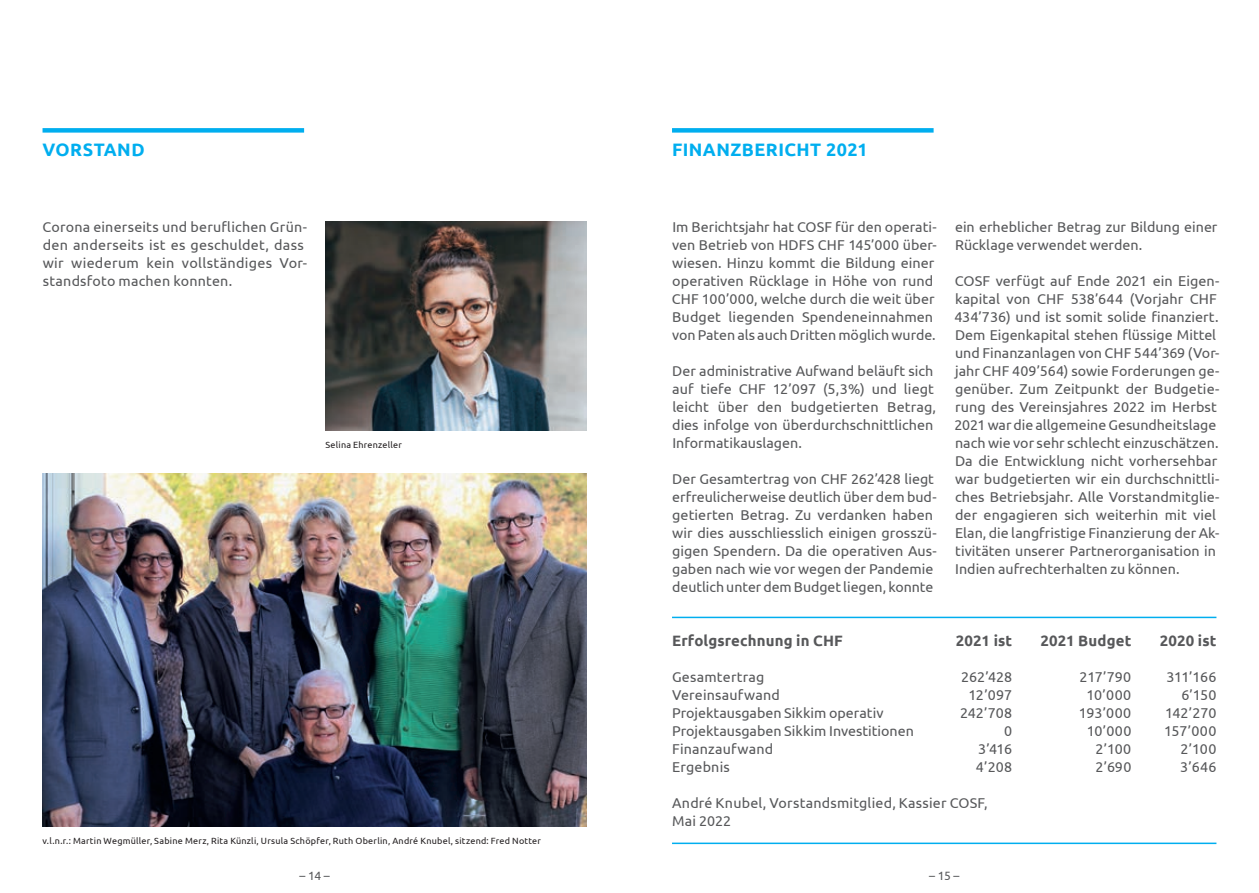
<style>
.page{position:relative;width:1259px;height:893px;background:#fff}
.page>*{position:absolute;margin:0;border:0;box-sizing:border-box;transform-origin:0 0}
.t1{font:700 18px "Ubuntu";letter-spacing:.025em;color:#00aeef}
.t2{font:700 15px "Ubuntu";letter-spacing:.01em;color:#57585a}
.t3{font:14.25px/18px "Ubuntu";color:#57585a}
.t4{font:12px "Ubuntu";color:#57585a}
.t5{font:9px "Ubuntu";letter-spacing:.025em;color:#231f20}
</style>
<div class="page">
<div style="left:43px;top:128px;width:261px;height:5px;background:#00aeef"></div>
<div style="left:672px;top:128px;width:261px;height:5px;background:#00aeef"></div>
<hr style="left:672px;top:617px;width:544px;height:1px;background:#00aeef">
<hr style="left:672px;top:843px;width:544px;height:1px;background:#00aeef">
<img style="left:43px;top:473px;width:544px;height:353px">
<img style="left:325px;top:221px;width:262px;height:209px">
<p class="t1" style="left:43px;top:139px;width:104px">VORSTAND</p>
<p class="t3" style="left:43px;top:218px;width:266px">Corona einerseits und beruflichen Grün&shy;den anderseits ist es geschuldet, dass wir wiederum kein vollständiges Vor&shy;standsfoto machen konnten.</p>
<p class="t5" style="left:325px;top:439px;width:78px">Selina Ehrenzeller</p>
<p class="t5" style="left:43px;top:835px;width:500px">v.l.n.r.: Martin Wegmüller, Sabine Merz, Rita Künzli, Ursula Schöpfer, Ruth Oberlin, André Knubel, sitzend: Fred Notter</p>
<p class="t1" style="left:672px;top:139px;width:197px">FINANZBERICHT 2021</p>
<p class="t3" style="left:672px;top:218px;width:266px">Im Berichtsjahr hat COSF für den operati&shy;ven Betrieb von HDFS CHF 145’000 über&shy;wiesen. Hinzu kommt die Bildung einer operativen Rücklage in Höhe von rund CHF 100’000, welche durch die weit über Budget liegenden Spendeneinnahmen von Paten als auch Dritten möglich wurde.</p>
<p class="t3" style="left:672px;top:362px;width:265px">Der administrative Aufwand beläuft sich auf tiefe CHF 12’097 (5,3%) und liegt leicht über den budgetierten Betrag, dies infolge von überdurchschnittlichen Informatikauslagen.</p>
<p class="t3" style="left:672px;top:470px;width:266px">Der Gesamtertrag von CHF 262’428 liegt erfreulicherweise deutlich über dem bud&shy;getierten Betrag. Zu verdanken haben wir dies ausschliesslich einigen grosszü&shy;gigen Spendern. Da die operativen Aus&shy;gaben nach wie vor wegen der Pandemie deutlich unter dem Budget liegen, konnte</p>
<p class="t3" style="left:955px;top:218px;width:264px">ein erheblicher Betrag zur Bildung einer<br>Rücklage verwendet werden.</p>
<p class="t3" style="left:954px;top:272px;width:267px">COSF verfügt auf Ende 2021 ein Eigen&shy;kapital von CHF 538’644 (Vorjahr CHF 434’736) und ist somit solide finanziert.<br>Dem Eigenkapital stehen flüssige Mittel und Finanzanlagen von CHF 544’369 (Vor&shy;jahr CHF 409’564) sowie Forderungen ge&shy;genüber. Zum Zeitpunkt der Budgetie&shy;rung des Vereinsjahres 2022 im Herbst 2021 war die allgemeine Gesundheitslage nach wie vor sehr schlecht einzuschätzen.<br>Da die Entwicklung nicht vorhersehbar war budgetierten wir ein durchschnittli&shy;ches Betriebsjahr. Alle Vorstandmitglie&shy;der engagieren sich weiterhin mit viel Elan, die langfristige Finanzierung der Ak&shy;tivitäten unserer Partnerorganisation in Indien aufrechterhalten zu können.</p>
<p class="t2" style="left:672px;top:632px;width:172px">Erfolgsrechnung in CHF</p>
<p class="t2" style="left:956px;top:632px;width:58px">2021 ist</p>
<p class="t2" style="left:1040px;top:632px;width:92px">2021 Budget</p>
<p class="t2" style="left:1159px;top:632px;width:58px">2020 ist</p>
<p class="t3" style="left:672px;top:668px;width:94px">Gesamtertrag</p>
<p class="t3" style="left:961px;top:668px;width:52px">262’428</p>
<p class="t3" style="left:1079px;top:668px;width:53px">217’790</p>
<p class="t3" style="left:1166px;top:668px;width:51px">311’166</p>
<p class="t3" style="left:672px;top:686px;width:109px">Vereinsaufwand</p>
<p class="t3" style="left:968px;top:686px;width:45px">12’097</p>
<p class="t3" style="left:1086px;top:686px;width:46px">10’000</p>
<p class="t3" style="left:1181px;top:686px;width:36px">6’150</p>
<p class="t3" style="left:672px;top:704px;width:213px">Projektausgaben Sikkim operativ</p>
<p class="t3" style="left:960px;top:704px;width:54px">242’708</p>
<p class="t3" style="left:1079px;top:704px;width:54px">193’000</p>
<p class="t3" style="left:1165px;top:704px;width:53px">142’270</p>
<p class="t3" style="left:672px;top:722px;width:243px">Projektausgaben Sikkim Investitionen</p>
<p class="t3" style="left:1004px;top:722px;width:10px">0</p>
<p class="t3" style="left:1086px;top:722px;width:46px">10’000</p>
<p class="t3" style="left:1164px;top:722px;width:54px">157’000</p>
<p class="t3" style="left:672px;top:739px;width:103px">Finanzaufwand</p>
<p class="t3" style="left:978px;top:739px;width:35px">3’416</p>
<p class="t3" style="left:1095px;top:739px;width:37px">2’100</p>
<p class="t3" style="left:1180px;top:739px;width:37px">2’100</p>
<p class="t3" style="left:672px;top:757px;width:59px">Ergebnis</p>
<p class="t3" style="left:976px;top:757px;width:38px">4’208</p>
<p class="t3" style="left:1095px;top:757px;width:37px">2’690</p>
<p class="t3" style="left:1180px;top:757px;width:38px">3’646</p>
<p class="t3" style="left:672px;top:793px;width:317px">André Knubel, Vorstandsmitglied, Kassier COSF,<br>Mai 2022</p>
<p class="t4" style="left:299px;top:868px;width:32px">– 14 –</p>
<p class="t4" style="left:929px;top:868px;width:32px">– 15 –</p>
</div>
